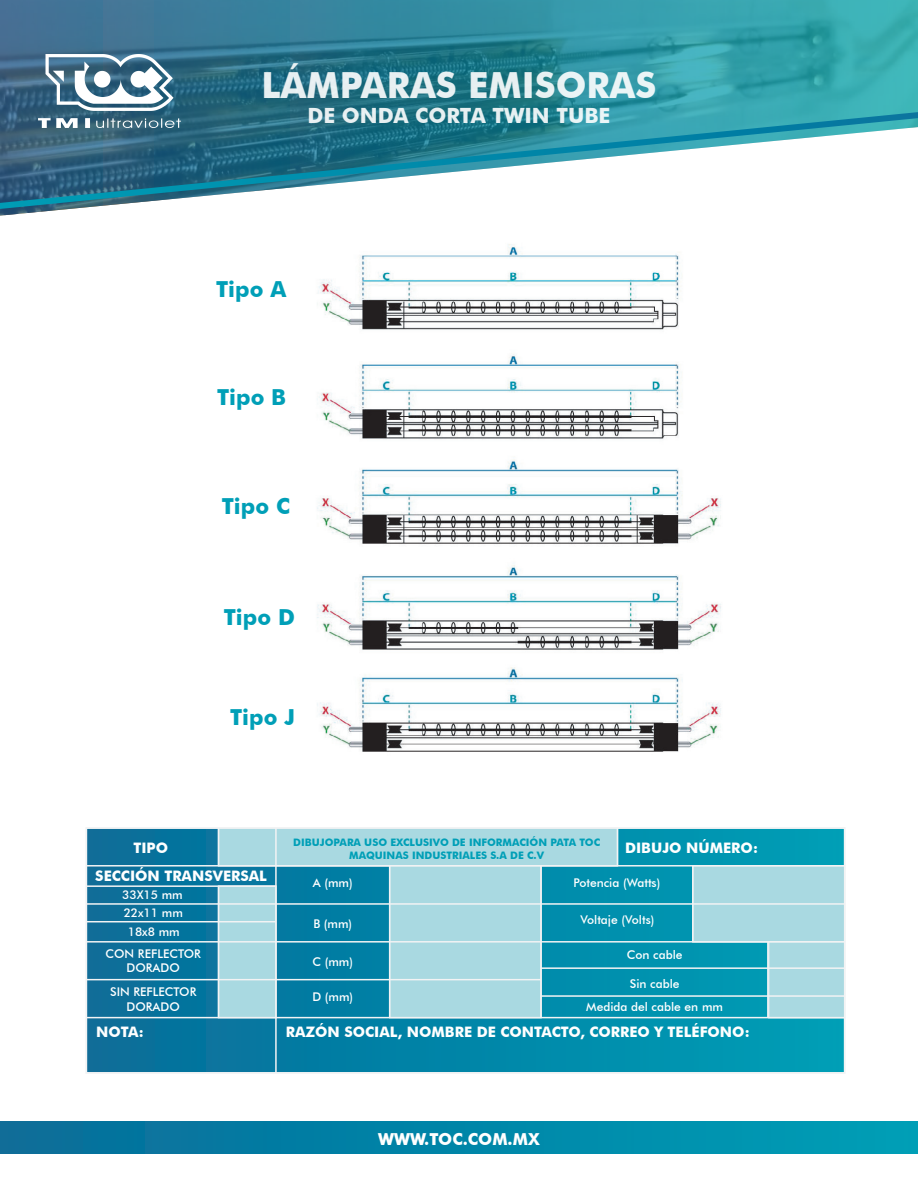
<style>
.page{position:relative;width:918px;height:1188px;background:#fff}
.page>*{position:absolute;margin:0;border:0;box-sizing:border-box;transform-origin:0 0}
.t1{font:700 36px "Futura BT";color:rgb(255 255 255/.9)}
.t2{font:700 22.05px "Futura BT";color:#009fb7}
.t3{font:700 21px "Futura BT";color:rgb(255 255 255/.9)}
.t4{font:700 16.5px "Futura BT";color:#fff}
.t5{font:700 14.4px "Futura BT";color:#fff}
.t6{font:500 12px/14.4px "Futura BT";color:#fff;text-align:center}
.t7{font:700 10.35px/12.3px "Futura BT";color:#009fb7;text-align:center}
</style>
<div class="page">
<svg style="left:0;top:0;width:918px;height:216px;background:#3d90a1"></svg>
<svg style="left:0;top:112px;width:918px;height:97px"></svg>
<img style="left:39px;top:55px;width:141px;height:72px">
<svg style="left:86px;top:827px;width:760px;height:247px;background:#3fa2bb"></svg>
<hr style="left:86px;top:1017px;width:759px;height:1px;background:#f2f3f4">
<hr style="left:275px;top:828px;width:2px;height:245px;background:#f2f3f4">
<hr style="left:86px;top:865px;width:759px;height:2px;background:#f2f3f4">
<hr style="left:86px;top:885px;width:190px;height:2px;background:#f2f3f4">
<hr style="left:86px;top:903px;width:759px;height:2px;background:#f2f3f4">
<hr style="left:86px;top:921px;width:190px;height:1px;background:#f2f3f4">
<hr style="left:86px;top:941px;width:759px;height:2px;background:#f2f3f4">
<hr style="left:86px;top:979px;width:455px;height:1px;background:#f2f3f4">
<hr style="left:218px;top:886px;width:1px;height:132px;background:#f2f3f4">
<hr style="left:218px;top:828px;width:1px;height:38px;background:#f2f3f4">
<hr style="left:389px;top:866px;width:1px;height:152px;background:#f2f3f4">
<hr style="left:540px;top:866px;width:2px;height:152px;background:#f2f3f4">
<hr style="left:617px;top:828px;width:1px;height:38px;background:#f2f3f4">
<hr style="left:541px;top:967px;width:304px;height:2px;background:#f2f3f4">
<hr style="left:541px;top:995px;width:304px;height:2px;background:#f2f3f4">
<hr style="left:692px;top:866px;width:2px;height:76px;background:#f2f3f4">
<hr style="left:767px;top:942px;width:2px;height:76px;background:#f2f3f4">
<img style="left:317px;top:244px;width:404px;height:508px">
<div style="left:0;top:1122px;width:918px;height:32px;background:linear-gradient(to right,#086c99,#009fb7)"></div>
<h1 class="t1" style="left:261px;top:63px;width:397px">LÁMPARAS EMISORAS</h1>
<h3 class="t3" style="left:307px;top:103px;width:305px">DE ONDA CORTA TWIN TUBE</h3>
<h2 class="t2" style="left:216px;top:275px;width:72px">Tipo A</h2>
<h2 class="t2" style="left:217px;top:384px;width:71px">Tipo B</h2>
<h2 class="t2" style="left:222px;top:493px;width:70px">Tipo C</h2>
<h2 class="t2" style="left:224px;top:604px;width:73px">Tipo D</h2>
<h2 class="t2" style="left:230px;top:703px;width:66px">Tipo J</h2>
<p class="t7" style="left:293px;top:836px;width:309px">DIBUJOPARA USO EXCLUSIVO DE INFORMACIÓN PATA TOC<br>MAQUINAS INDUSTRIALES S.A DE C.V</p>
<p class="t5" style="left:133px;top:839px;width:36px">TIPO</p>
<p class="t5" style="left:625px;top:839px;width:135px">DIBUJO NÚMERO:</p>
<p class="t5" style="left:95px;top:867px;width:173px">SECCIÓN TRANSVERSAL</p>
<p class="t6" style="left:122px;top:888px;width:62px">33X15 mm</p>
<p class="t6" style="left:124px;top:903px;width:61px;line-height:18.9px">22x11 mm<br>18x8 mm</p>
<p class="t6" style="left:106px;top:946px;width:97px">CON REFLECTOR<br>DORADO</p>
<p class="t6" style="left:110px;top:985px;width:88px">SIN REFLECTOR<br>DORADO</p>
<p class="t6" style="left:313px;top:876px;width:41px">A (mm)</p>
<p class="t6" style="left:573px;top:876px;width:89px">Potencia (Watts)</p>
<p class="t6" style="left:580px;top:912px;width:76px">Voltaje (Volts)</p>
<p class="t6" style="left:627px;top:948px;width:57px">Con cable</p>
<p class="t6" style="left:586px;top:972px;width:138px;line-height:22.8px">Sin cable<br>Medida del cable en mm</p>
<p class="t6" style="left:313px;top:916px;width:40px">B (mm)</p>
<p class="t6" style="left:313px;top:954px;width:42px">C (mm)</p>
<p class="t6" style="left:312px;top:989px;width:42px">D (mm)</p>
<p class="t5" style="left:96px;top:1023px;width:49px">NOTA:</p>
<p class="t5" style="left:286px;top:1023px;width:466px">RAZÓN SOCIAL, NOMBRE DE CONTACTO, CORREO Y TELÉFONO:</p>
<h3 class="t4" style="left:378px;top:1129px;width:163px">WWW.TOC.COM.MX</h3>
</div>
